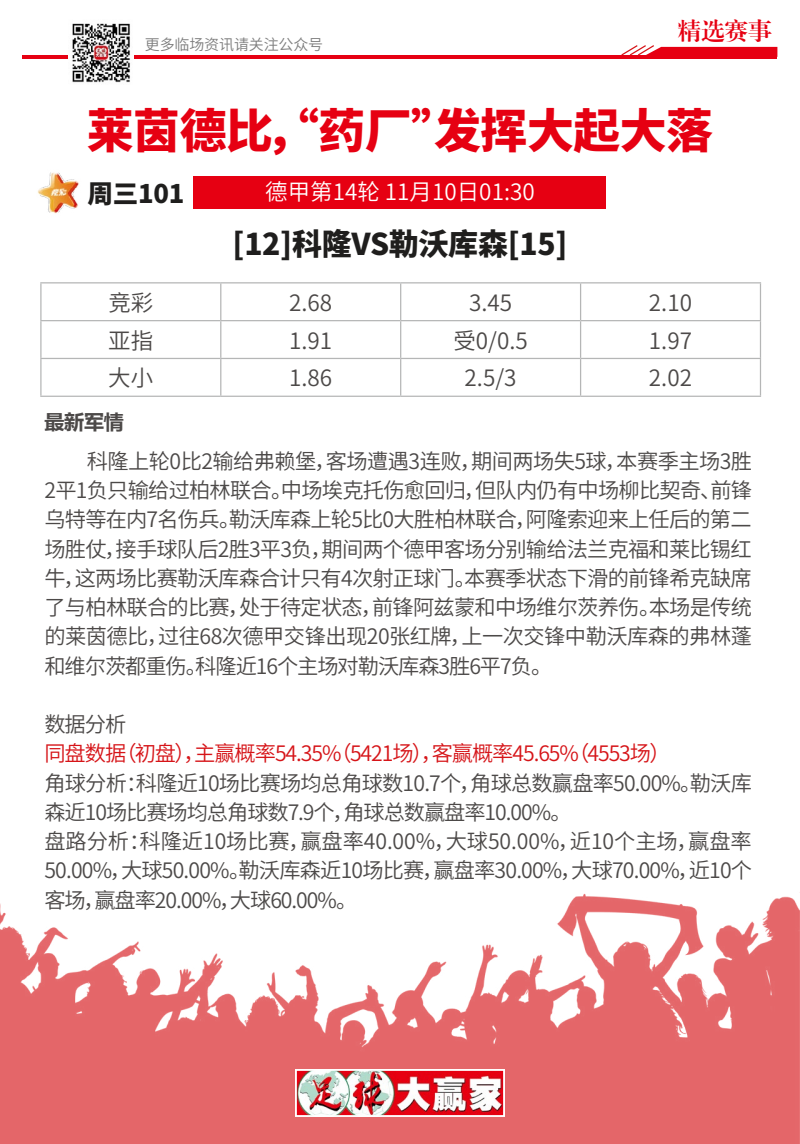
<style>
.page{position:relative;width:800px;height:1144px;background:#fff}
.page>*{position:absolute;margin:0;border:0;box-sizing:border-box;transform-origin:0 0}
.t1{font:900 46.88px "Noto Sans Hans";letter-spacing:-.01em;color:#e60012}
.t2{font:900 30px "Noto Sans Hans";letter-spacing:-.01em;color:#1f1e1d}
.t3{font:900 25.62px "Noto Sans Hans";letter-spacing:-.01em;color:#1f1e1d}
.t4{font:23.75px "CT Biao Song SJ";color:#e60012}
.t5{font:600 22.5px "Noto Sans Hans";color:#4c4948}
.t6{font:600 22.5px "Noto Sans Hans";color:#fff}
.t7{font:600 21.25px/29.2px "Noto Sans Hans";letter-spacing:-.04em;color:#4c4948;text-align:justify}
.t8{font:600 21.25px "Noto Sans Hans";letter-spacing:-.05em;color:#d61418}
.t9{font:700 20px "Microsoft Ya Hei";color:#4c4948}
.t10{font:600 15px "Noto Sans Hans";letter-spacing:-.01em;color:#7d7d7d}
</style>
<div class="page">
<img style="left:0;top:892px;width:800px;height:252px">
<img style="left:298px;top:1072px;width:204px;height:42px">
<div style="left:295px;top:1069px;width:210px;height:48px;border:2px solid #fff"></div>
<hr style="left:22px;top:55px;width:755px;height:4px;background:#e60012">
<svg style="left:621px;top:45px;width:156px;height:10px"></svg>
<img style="left:68px;top:23px;width:66px;height:60px">
<div style="left:194px;top:176px;width:412px;height:33px;background:#e60012"></div>
<hr style="left:40px;top:282px;width:181px;height:1px;background:#b5b6b6">
<hr style="left:40px;top:283px;width:2px;height:37px;background:#b5b6b6">
<hr style="left:221px;top:282px;width:180px;height:1px;background:#b5b6b6">
<hr style="left:220px;top:283px;width:1px;height:37px;background:#b5b6b6">
<hr style="left:401px;top:282px;width:180px;height:1px;background:#b5b6b6">
<hr style="left:400px;top:283px;width:1px;height:37px;background:#b5b6b6">
<hr style="left:581px;top:282px;width:180px;height:1px;background:#b5b6b6">
<hr style="left:580px;top:283px;width:1px;height:37px;background:#b5b6b6">
<hr style="left:760px;top:283px;width:1px;height:37px;background:#b5b6b6">
<hr style="left:40px;top:320px;width:181px;height:1px;background:#b5b6b6">
<hr style="left:40px;top:321px;width:2px;height:37px;background:#b5b6b6">
<hr style="left:221px;top:320px;width:180px;height:1px;background:#b5b6b6">
<hr style="left:220px;top:321px;width:1px;height:37px;background:#b5b6b6">
<hr style="left:401px;top:320px;width:180px;height:1px;background:#b5b6b6">
<hr style="left:400px;top:321px;width:1px;height:37px;background:#b5b6b6">
<hr style="left:581px;top:320px;width:180px;height:1px;background:#b5b6b6">
<hr style="left:580px;top:321px;width:1px;height:37px;background:#b5b6b6">
<hr style="left:760px;top:321px;width:1px;height:37px;background:#b5b6b6">
<hr style="left:40px;top:358px;width:181px;height:1px;background:#b5b6b6">
<hr style="left:40px;top:359px;width:2px;height:37px;background:#b5b6b6">
<hr style="left:221px;top:358px;width:180px;height:1px;background:#b5b6b6">
<hr style="left:220px;top:359px;width:1px;height:37px;background:#b5b6b6">
<hr style="left:401px;top:358px;width:180px;height:1px;background:#b5b6b6">
<hr style="left:400px;top:359px;width:1px;height:37px;background:#b5b6b6">
<hr style="left:581px;top:358px;width:180px;height:1px;background:#b5b6b6">
<hr style="left:580px;top:359px;width:1px;height:37px;background:#b5b6b6">
<hr style="left:760px;top:359px;width:1px;height:37px;background:#b5b6b6">
<hr style="left:40px;top:396px;width:181px;height:1px;background:#b5b6b6">
<hr style="left:221px;top:396px;width:180px;height:1px;background:#b5b6b6">
<hr style="left:401px;top:396px;width:180px;height:1px;background:#b5b6b6">
<hr style="left:581px;top:396px;width:180px;height:1px;background:#b5b6b6">
<img style="left:37px;top:172px;width:42px;height:42px">
<p class="t10" style="left:145px;top:36px;width:180px">更多临场资讯请关注公众号</p>
<p class="t4" style="left:678px;top:19px;width:96px">精选赛事</p>
<h1 class="t1" style="left:87px;top:104px;width:628px">莱茵德比，“药厂”发挥大起大落</h1>
<p class="t3" style="left:87px;top:179px;width:99px">周三101</p>
<p class="t6" style="left:265px;top:179px;width:271px">德甲第14轮 11月10日01:30</p>
<h2 class="t2" style="left:233px;top:227px;width:336px">[12]科隆VS勒沃库森[15]</h2>
<p class="t5" style="left:108px;top:290px;width:46px">竞彩</p>
<p class="t5" style="left:289px;top:290px;width:45px">2.68</p>
<p class="t5" style="left:469px;top:290px;width:45px">3.45</p>
<p class="t5" style="left:649px;top:290px;width:45px">2.10</p>
<p class="t5" style="left:108px;top:328px;width:46px">亚指</p>
<p class="t5" style="left:289px;top:328px;width:45px">1.91</p>
<p class="t5" style="left:453px;top:328px;width:76px">受0/0.5</p>
<p class="t5" style="left:649px;top:328px;width:45px">1.97</p>
<p class="t5" style="left:108px;top:365px;width:46px">大小</p>
<p class="t5" style="left:289px;top:365px;width:45px">1.86</p>
<p class="t5" style="left:465px;top:365px;width:53px">2.5/3</p>
<p class="t5" style="left:649px;top:365px;width:45px">2.02</p>
<p class="t9" style="left:44px;top:407px;width:81px">最新军情</p>
<p class="t7" style="left:44px;top:447px;width:709px;text-indent:42px">科隆上轮0比2输给弗赖堡，客场遭遇3连败，期间两场失5球，本赛季主场3胜2平1负只输给过柏林联合。中场埃克托伤愈回归，但队内仍有中场柳比契奇、前锋乌特等在内7名伤兵。勒沃库森上轮5比0大胜柏林联合，阿隆索迎来上任后的第二场胜仗，接手球队后2胜3平3负，期间两个德甲客场分别输给法兰克福和莱比锡红牛，这两场比赛勒沃库森合计只有4次射正球门。本赛季状态下滑的前锋希克缺席了与柏林联合的比赛，处于待定状态，前锋阿兹蒙和中场维尔茨养伤。本场是传统的莱茵德比，过往68次德甲交锋出现20张红牌，上一次交锋中勒沃库森的弗林蓬和维尔茨都重伤。科隆近16个主场对勒沃库森3胜6平7负。</p>
<p class="t7" style="left:44px;top:710px;width:83px">数据分析</p>
<p class="t8" style="left:44px;top:741px;width:628px">同盘数据（初盘），主赢概率54.35%（5421场），客赢概率45.65%（4553场）</p>
<p class="t7" style="left:44px;top:768px;width:709px;text-align:left">角球分析：科隆近10场比赛场均总角球数10.7个，角球总数赢盘率50.00%。勒沃库森近10场比赛场均总角球数7.9个，角球总数赢盘率10.00%。<br>盘路分析：科隆近10场比赛，赢盘率40.00%，大球50.00%，近10个主场，赢盘率50.00%，大球50.00%。勒沃库森近10场比赛，赢盘率30.00%，大球70.00%，近10个客场，赢盘率20.00%，大球60.00%。</p>
</div>
